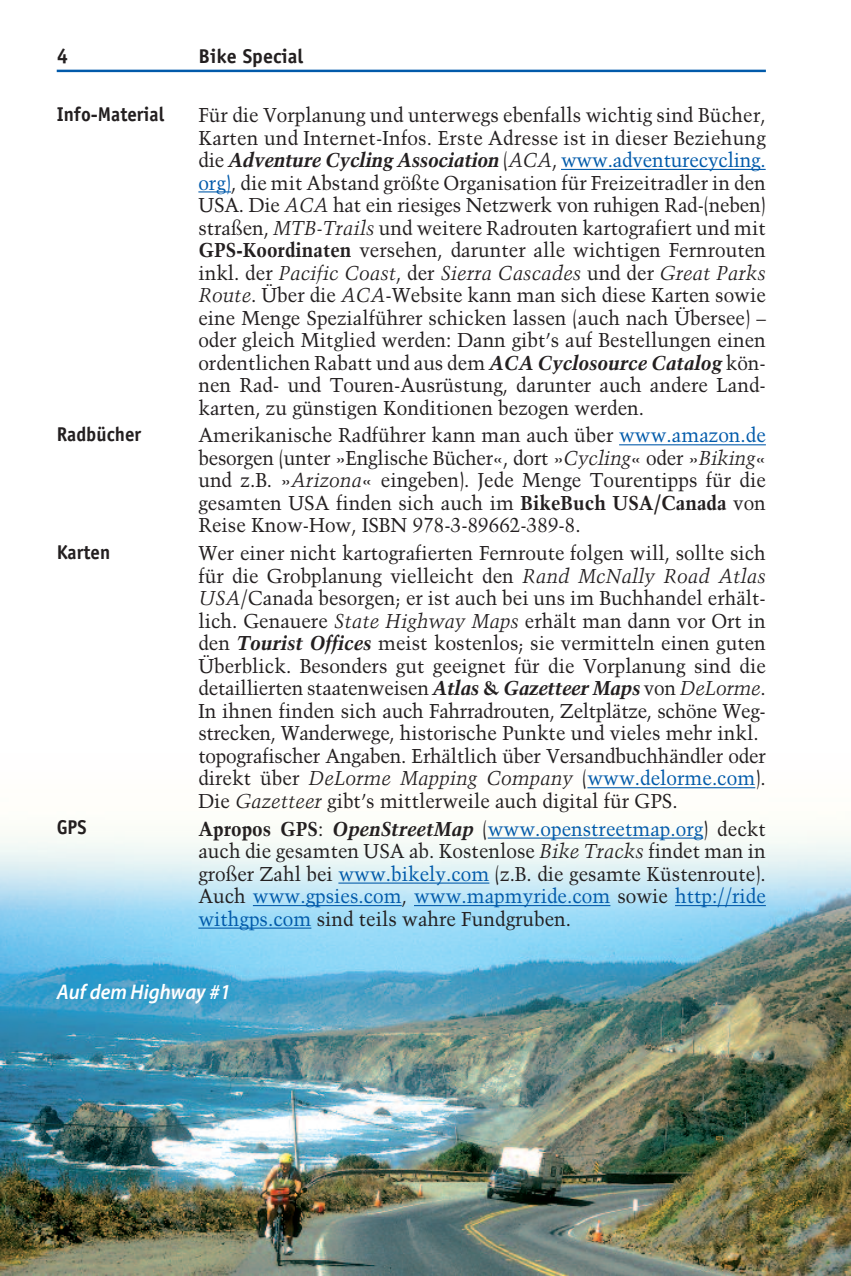
<style>
.page{position:relative;width:851px;height:1276px;background:#fff}
.page>*{position:absolute;margin:0;border:0;box-sizing:border-box;transform-origin:0 0}
.t1{font:italic 600 21.25px "Myriad Pro";color:#fff;scale:.95 1}
.t2{font:700 21.25px "Officina Sans";color:#231f20;scale:.95 1}
.t3{font:20px/22.5px "Trump Mediaeval";color:#231f20;text-align:justify;scale:.95 1}
.t4{font:700 20px "Officina Sans";color:#231f20;scale:.95 1}
.t5{font:700 20px "Officina Sans";color:#231f20}
.s1{font-weight:700;font-style:italic}
.s2{font-style:italic}
.s3{color:#015aaa}
.s4{font-weight:700}
</style>
<div class="page">
<hr style="left:57px;top:70px;width:708px;height:2px;background:#015aaa">
<img style="left:0;top:787px;width:850px;height:489px">
<hr style="left:561px;top:169px;width:204px;height:1px;background:#015aaa">
<hr style="left:198px;top:191px;width:33px;height:1px;background:#015aaa">
<hr style="left:619px;top:444px;width:146px;height:1px;background:#015aaa">
<hr style="left:587px;top:787px;width:168px;height:1px;background:#015aaa">
<hr style="left:487px;top:837px;width:216px;height:1px;background:#015aaa">
<hr style="left:338px;top:882px;width:151px;height:1px;background:#015aaa">
<hr style="left:253px;top:905px;width:148px;height:1px;background:#015aaa">
<hr style="left:414px;top:905px;width:196px;height:1px;background:#015aaa">
<hr style="left:675px;top:905px;width:90px;height:1px;background:#015aaa">
<hr style="left:198px;top:927px;width:113px;height:1px;background:#015aaa">
<p class="t2" style="left:57px;top:48px;width:13px">4</p>
<p class="t5" style="left:198px;top:49px;width:106px">Bike Special</p>
<p class="t3" style="left:198px;top:104px;width:598px">Für die Vorplanung und unterwegs ebenfalls wichtig sind Bücher, Karten und Internet-Infos. Erste Adresse ist in dieser Beziehung die <span class="s1">Adventure Cycling Association</span> (<span class="s2">ACA</span>, <span class="s3">www.adventurecycling. org)</span>, die mit Abstand größte Organisation für Freizeitradler in den USA. Die <span class="s2">ACA</span> hat ein riesiges Netzwerk von ruhigen Rad-(neben) straßen, <span class="s2">MTB-Trails</span> und weitere Radrouten kartografiert und mit <span class="s4">GPS-Koordinaten</span> versehen, darunter alle wichtigen Fernrouten inkl. der <span class="s2">Pacific Coast</span>, der <span class="s2">Sierra Cascades</span> und der <span class="s2">Great Parks Route</span>. Über die <span class="s2">ACA</span>-Website kann man sich diese Karten sowie eine Menge Spezialführer schicken lassen (auch nach Übersee) – oder gleich Mitglied werden: Dann gibt’s auf Bestellungen einen ordentlichen Rabatt und aus dem <span class="s1">ACA Cyclosource Catalog</span> kön&shy;nen Rad- und Touren-Ausrüstung, darunter auch andere Land&shy;karten, zu günstigen Konditionen bezogen werden.</p>
<p class="t3" style="left:198px;top:424px;width:598px">Amerikanische Radführer kann man auch über <span class="s3">www.amazon.de </span>besorgen (unter »Englische Bücher«, dort »<span class="s2">Cycling</span>« oder »<span class="s2">Biking</span>« und z.B. »<span class="s2">Arizona</span>« eingeben). Jede Menge Tourentipps für die gesamten USA finden sich auch im <span class="s4">BikeBuch USA/Canada</span> von Reise Know-How, ISBN 978-3-89662-389-8.</p>
<p class="t3" style="left:198px;top:542px;width:598px;text-align:left">Wer einer nicht kartografierten Fernroute folgen will, sollte sich für die Grobplanung vielleicht den <span class="s2">Rand McNally Road Atlas USA</span>/Canada besorgen; er ist auch bei uns im Buchhandel erhält&shy;lich. Genauere <span class="s2">State Highway Maps</span> erhält man dann vor Ort in den <span class="s1">Tourist Offices</span> meist kostenlos; sie vermitteln einen guten Überblick. Besonders gut geeignet für die Vorplanung sind die detaillierten staatenweisen <span class="s1">Atlas</span> <span class="s4">&amp;</span> <span class="s1">Gazetteer Maps</span> von <span class="s2">DeLorme</span>.<br>In ihnen finden sich auch Fahrradrouten, Zeltplätze, schöne Weg&shy;strecken, Wanderwege, historische Punkte und vieles mehr inkl. topografischer Angaben. Erhältlich über Versandbuchhändler oder direkt über <span class="s2">DeLorme Mapping Company</span> (<span class="s3">www.delorme.com</span>).<br>Die <span class="s2">Gazetteer</span> gibt’s mittlerweile auch digital für GPS.</p>
<p class="t3" style="left:198px;top:817px;width:598px"><span class="s4">Apropos GPS</span>: <span class="s1">OpenStreetMap</span> (<span class="s3">www.openstreetmap.org</span>) deckt auch die gesamten USA ab. Kostenlose <span class="s2">Bike Tracks</span> findet man in großer Zahl bei <span class="s3">www.bikely.com</span> (z.B. die gesamte Küstenroute).<br>Auch <span class="s3">www.gpsies.com</span>, <span class="s3">www.mapmyride.com</span> sowie <span class="s3">http://ride withgps.com</span> sind teils wahre Fundgruben.</p>
<p class="t4" style="left:57px;top:106px;width:115px">Info-Material</p>
<p class="t4" style="left:57px;top:427px;width:90px">Radbücher</p>
<p class="t4" style="left:57px;top:545px;width:58px">Karten</p>
<p class="t4" style="left:57px;top:820px;width:33px">GPS</p>
<p class="t1" style="left:57px;top:984px;width:184px">Auf dem Highway #1</p>
</div>
